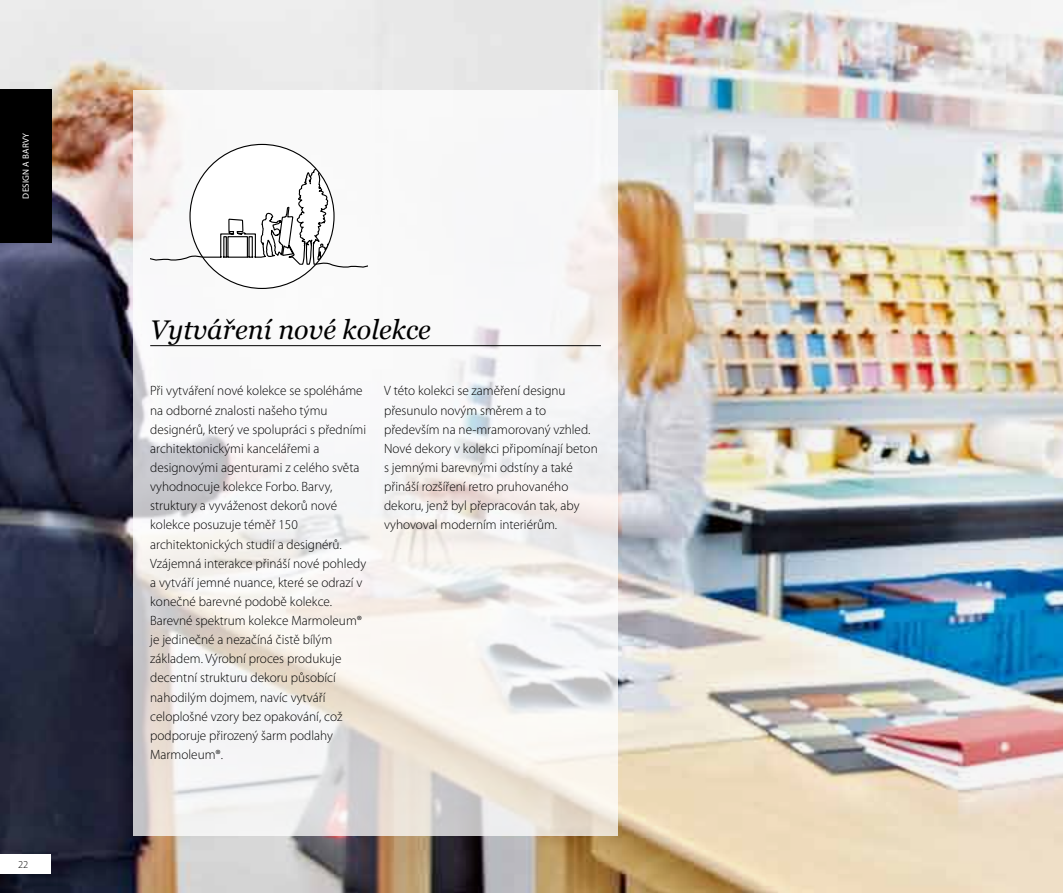
<style>
.page{position:relative;width:1063px;height:893px;background:#fff}
.page>*{position:absolute;margin:0;border:0;box-sizing:border-box;transform-origin:0 0}
.t1{font:italic 27px "Georgia";color:#000}
.t2{font:300 13.5px/19.2px "Myriad Pro";color:#000}
.t3{font:300 10.5px "Myriad Pro";color:#000}
.t4{font:9px "Myriad Pro";color:#fff}
</style>
<div class="page">
<img style="left:0;top:0;width:1063px;height:893px">
<svg style="left:133px;top:90px;width:485px;height:746px;fill:#f7f6f6"></svg>
<div style="left:190px;top:144px;width:144px;height:144px;background:#fff;border-radius:50%"></div>
<svg style="left:150px;top:156px;width:217px;height:112px"></svg>
<div style="left:0;top:89px;width:51px;height:153px;background:#000"></div>
<div style="left:0;top:855px;width:51px;height:19px;background:#fff"></div>
<hr style="left:150px;top:345px;width:451px;height:1px;background:#000">
<p class="t4" style="left:21px;top:198px;width:67px;rotate:-90deg">Design abarv y</p>
<p class="t3" style="left:18px;top:858px;width:12px">22</p>
<p class="t1" style="left:150px;top:313px;width:282px">Vytváření nové kolekce</p>
<p class="t2" style="left:150px;top:381px;width:218px">Při vytváření nové kolekce se spoléháme na odborné znalosti našeho týmu designérů, který ve spolupráci s předními architektonickými kancelářemi a designovými agenturami z celého světa vyhodnocuje kolekce Forbo. Barvy, struktury a vyváženost dekorů nové kolekce posuzuje téměř 150 architektonických studií a designérů.<br>Vzájemná interakce přináší nové pohledy a vytváří jemné nuance, které se odrazí v konečné barevné podobě kolekce.<br>Barevné spektrum kolekce Marmoleum® je jedinečné a nezačíná čistě bílým základem. Výrobní proces produkuje decentní strukturu dekoru působící nahodilým dojmem, navíc vytváří celoplošné vzory bez opakování, což podporuje přirozený šarm podlahy Marmoleum®.</p>
<p class="t2" style="left:384px;top:381px;width:215px">V této kolekci se zaměření designu přesunulo novým směrem a to především na ne-mramorovaný vzhled.<br>Nové dekory v kolekci připomínají beton s jemnými barevnými odstíny a také přináší rozšíření retro pruhovaného dekoru, jenž byl přepracován tak, aby vyhovoval moderním interiérům.</p>
</div>
